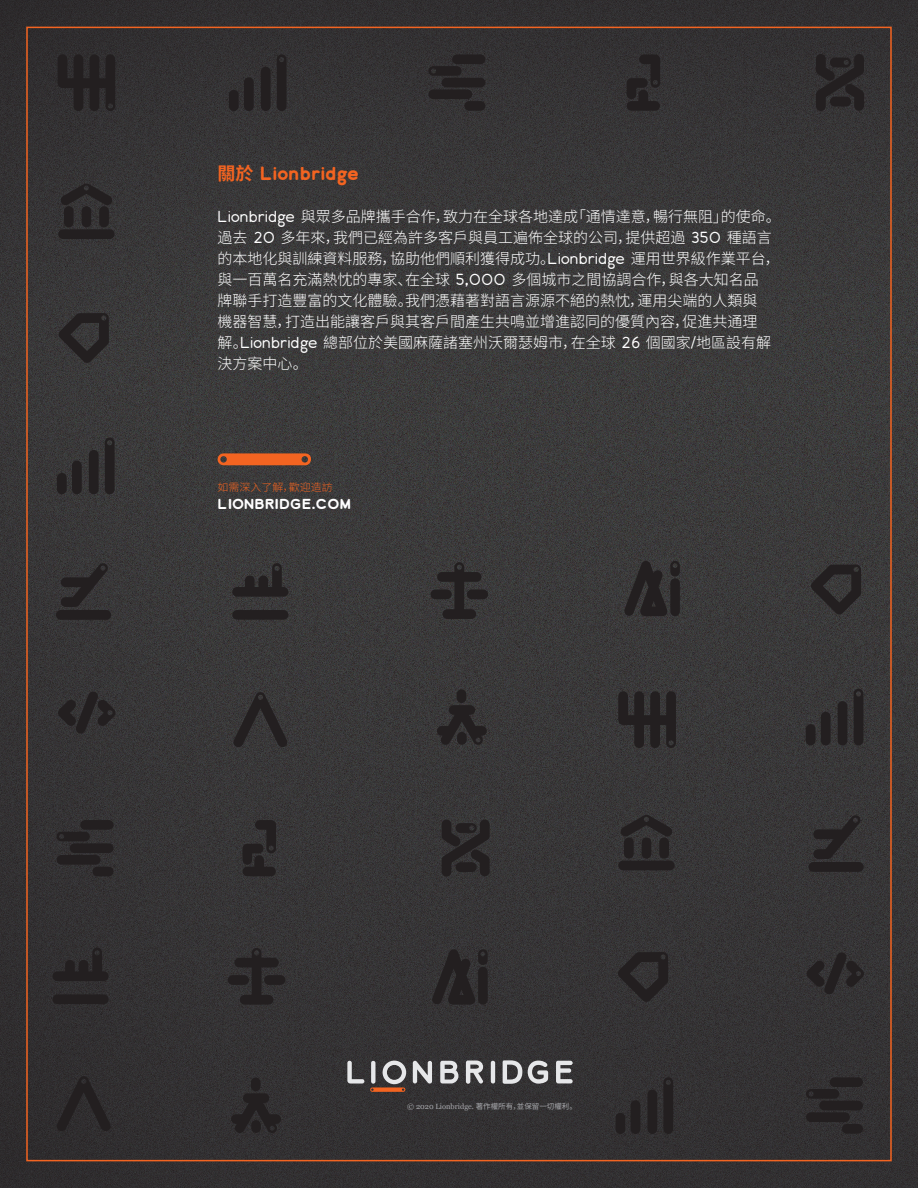
<style>
.page{position:relative;width:918px;height:1188px;background:#fff}
.page>*{position:absolute;margin:0;border:0;box-sizing:border-box;transform-origin:0 0}
.t1{font:700 18px "Lionbridge Sans";letter-spacing:-.02em;color:#f36421}
.Lion_Contact_Us{font:300 15px/21px "Noto Sans CJ Ksc";color:#fff}
.t2{font:700 13.5px "Lionbridge Sans";color:#fff;scale:1.04 1}
.t3{font:300 10.5px "Noto Sans CJ Ksc";color:#f36421;scale:1.04 1}
.t4{font:7.5px "Georgia";color:#a8a9ad}
.s1{font-family:"Noto Sans CJ Ksc"}
.s2{font-family:"Lionbridge Sans"}
</style>
<div class="page">
<img style="left:0;top:0;width:918px;height:1188px">
<svg style="left:218px;top:453px;width:93px;height:12px"></svg>
<svg style="left:347px;top:1061px;width:17px;height:23px"></svg>
<svg style="left:413px;top:1061px;width:19px;height:23px"></svg>
<svg style="left:440px;top:1061px;width:18px;height:22px"></svg>
<svg style="left:466px;top:1061px;width:17px;height:23px"></svg>
<svg style="left:491px;top:1061px;width:4px;height:23px"></svg>
<svg style="left:528px;top:1061px;width:20px;height:23px"></svg>
<svg style="left:370px;top:1061px;width:36px;height:31px"></svg>
<svg style="left:503px;top:1060px;width:19px;height:24px"></svg>
<svg style="left:556px;top:1061px;width:17px;height:22px"></svg>
<svg style="left:59px;top:313px;width:50px;height:50px;background:#2e2c2c"></svg>
<svg style="left:811px;top:565px;width:50px;height:49px;background:#2e2c2d"></svg>
<svg style="left:58px;top:54px;width:57px;height:57px;background:#282526"></svg>
<svg style="left:618px;top:691px;width:58px;height:57px;background:#2b2829"></svg>
<div style="left:244px;top:77px;width:10px;height:34px;background:#231f20;border-radius:5px"></div>
<svg style="left:277px;top:54px;width:10px;height:57px"></svg>
<div style="left:261px;top:67px;width:10px;height:44px;background:#231f20;border-radius:5px"></div>
<div style="left:229px;top:90px;width:10px;height:21px;background:#231f20;border-radius:5px"></div>
<div style="left:72px;top:461px;width:10px;height:33px;background:#231f20;border-radius:5px"></div>
<svg style="left:105px;top:438px;width:10px;height:56px"></svg>
<div style="left:89px;top:450px;width:10px;height:44px;background:#231f20;border-radius:5px"></div>
<div style="left:57px;top:473px;width:10px;height:21px;background:#231f20;border-radius:5px"></div>
<div style="left:821px;top:712px;width:10px;height:33px;background:#231f20;border-radius:5px"></div>
<svg style="left:854px;top:689px;width:9px;height:56px"></svg>
<div style="left:838px;top:701px;width:9px;height:44px;background:#231f20;border-radius:5px"></div>
<div style="left:806px;top:724px;width:10px;height:21px;background:#231f20;border-radius:5px"></div>
<svg style="left:618px;top:952px;width:50px;height:50px;background:#2c292a"></svg>
<svg style="left:807px;top:952px;width:57px;height:42px;background:#2d2b2c"></svg>
<svg style="left:58px;top:692px;width:57px;height:42px;background:#2e2b2c"></svg>
<div style="left:431px;top:589px;width:21px;height:10px;background:#231f20;border-radius:5px"></div>
<div style="left:467px;top:589px;width:21px;height:10px;background:#231f20;border-radius:5px"></div>
<svg style="left:437px;top:562px;width:44px;height:57px;background:#2e2b2c"></svg>
<svg style="left:233px;top:692px;width:55px;height:55px;background:#312f30"></svg>
<div style="left:64px;top:206px;width:10px;height:21px;background:#231f20;border-radius:5px"></div>
<div style="left:99px;top:206px;width:10px;height:21px;background:#231f20;border-radius:5px"></div>
<div style="left:58px;top:229px;width:57px;height:10px;background:#231f20;border-radius:5px"></div>
<div style="left:82px;top:206px;width:9px;height:21px;background:#231f20;border-radius:5px"></div>
<svg style="left:60px;top:184px;width:53px;height:21px"></svg>
<div style="left:428px;top:89px;width:44px;height:10px;background:#231f20;border-radius:5px"></div>
<div style="left:442px;top:78px;width:43px;height:9px;background:#231f20;border-radius:5px"></div>
<div style="left:464px;top:101px;width:21px;height:10px;background:#231f20;border-radius:5px"></div>
<svg style="left:428px;top:66px;width:34px;height:10px"></svg>
<div style="left:452px;top:54px;width:33px;height:10px;background:#231f20;border-radius:5px"></div>
<div style="left:631px;top:1100px;width:9px;height:34px;background:#231f20;border-radius:5px"></div>
<svg style="left:663px;top:1077px;width:10px;height:57px"></svg>
<div style="left:647px;top:1090px;width:10px;height:44px;background:#231f20;border-radius:5px"></div>
<div style="left:616px;top:1113px;width:9px;height:21px;background:#231f20;border-radius:5px"></div>
<div style="left:806px;top:1112px;width:44px;height:10px;background:#231f20;border-radius:5px"></div>
<div style="left:819px;top:1101px;width:44px;height:9px;background:#231f20;border-radius:5px"></div>
<div style="left:842px;top:1124px;width:21px;height:10px;background:#231f20;border-radius:5px"></div>
<svg style="left:806px;top:1089px;width:33px;height:10px"></svg>
<div style="left:830px;top:1077px;width:33px;height:10px;background:#231f20;border-radius:5px"></div>
<div style="left:232px;top:610px;width:56px;height:10px;background:#231f20;border-radius:5px"></div>
<svg style="left:232px;top:563px;width:56px;height:34px;background:#2f2c2d"></svg>
<svg style="left:627px;top:54px;width:33px;height:57px;background:#2a2728"></svg>
<div style="left:624px;top:838px;width:10px;height:21px;background:#231f20;border-radius:5px"></div>
<div style="left:659px;top:838px;width:10px;height:21px;background:#231f20;border-radius:5px"></div>
<div style="left:618px;top:861px;width:57px;height:9px;background:#231f20;border-radius:5px"></div>
<div style="left:642px;top:838px;width:9px;height:21px;background:#231f20;border-radius:5px"></div>
<svg style="left:620px;top:815px;width:53px;height:21px"></svg>
<svg style="left:813px;top:815px;width:48px;height:44px;background:#2f2d2e"></svg>
<div style="left:808px;top:862px;width:56px;height:10px;background:#231f20;border-radius:5px"></div>
<svg style="left:61px;top:563px;width:48px;height:44px;background:#2f2d2e"></svg>
<div style="left:56px;top:610px;width:55px;height:10px;background:#231f20;border-radius:5px"></div>
<svg style="left:816px;top:54px;width:48px;height:57px;background:#2a2728"></svg>
<div style="left:830px;top:97px;width:21px;height:9px;background:#231f20;border-radius:5px"></div>
<div style="left:57px;top:855px;width:43px;height:10px;background:#231f20;border-radius:5px"></div>
<div style="left:70px;top:843px;width:44px;height:10px;background:#231f20;border-radius:5px"></div>
<div style="left:93px;top:867px;width:21px;height:9px;background:#231f20;border-radius:5px"></div>
<svg style="left:56px;top:832px;width:34px;height:9px"></svg>
<div style="left:80px;top:820px;width:34px;height:10px;background:#231f20;border-radius:5px"></div>
<svg style="left:243px;top:820px;width:33px;height:56px;background:#2b2829"></svg>
<svg style="left:442px;top:820px;width:48px;height:57px;background:#2b2829"></svg>
<div style="left:456px;top:862px;width:21px;height:10px;background:#231f20;border-radius:5px"></div>
<svg style="left:56px;top:1076px;width:55px;height:55px;background:#2b282a"></svg>
<div style="left:251px;top:1078px;width:10px;height:13px;background:#231f20;border-radius:5px"></div>
<svg style="left:231px;top:1093px;width:50px;height:40px;background:#2a2728"></svg>
<div style="left:457px;top:689px;width:9px;height:14px;background:#231f20;border-radius:5px"></div>
<svg style="left:437px;top:705px;width:50px;height:40px;background:#2d2a2b"></svg>
<svg style="left:624px;top:561px;width:56px;height:55px;background:#2c2a2b"></svg>
<div style="left:228px;top:975px;width:21px;height:10px;background:#231f20;border-radius:5px"></div>
<div style="left:264px;top:975px;width:21px;height:10px;background:#231f20;border-radius:5px"></div>
<svg style="left:234px;top:948px;width:45px;height:57px;background:#2b282a"></svg>
<div style="left:53px;top:994px;width:56px;height:10px;background:#231f20;border-radius:5px"></div>
<svg style="left:53px;top:947px;width:56px;height:34px;background:#2a2729"></svg>
<svg style="left:432px;top:949px;width:56px;height:56px;background:#2a2728"></svg>
<p class="t1" style="left:218px;top:160px;width:143px"><span class="s1">關於</span> Lionbridge</p>
<p class="Lion_Contact_Us" style="left:218px;top:207px;width:565px"><span class="s2">Lionbridge</span> 與眾多品牌攜手合作，致力在全球各地達成「通情達意，暢行無阻」的使命。過去 <span class="s2">20</span> 多年來，我們已經為許多客戶與員工遍佈全球的公司，提供超過 <span class="s2">350</span> 種語言的本地化與訓練資料服務，協助他們順利獲得成功。<span class="s2">Lionbridge</span> 運用世界級作業平台，與一百萬名充滿熱忱的專家、在全球 <span class="s2">5,000</span> 多個城市之間協調合作，與各大知名品<br>牌聯手打造豐富的文化體驗。我們憑藉著對語言源源不絕的熱忱，運用尖端的人類與<br>機器智慧，打造出能讓客戶與其客戶間產生共鳴並增進認同的優質內容，促進共通理<br>解。<span class="s2">Lionbridge</span> 總部位於美國麻薩諸塞州沃爾瑟姆市，在全球 <span class="s2">26</span> 個國家<span class="s2">/</span>地區設有解決方案中心。</p>
<p class="t3" style="left:218px;top:481px;width:112px">如需深入了解，歡迎造訪</p>
<p class="t2" style="left:218px;top:495px;width:130px">LIONBRIDGE.COM</p>
<p class="t4" style="left:407px;top:1101px;width:171px">© 2020 Lionbridge. <span class="s1">著作權所有，並保留一切權利。</span></p>
</div>
